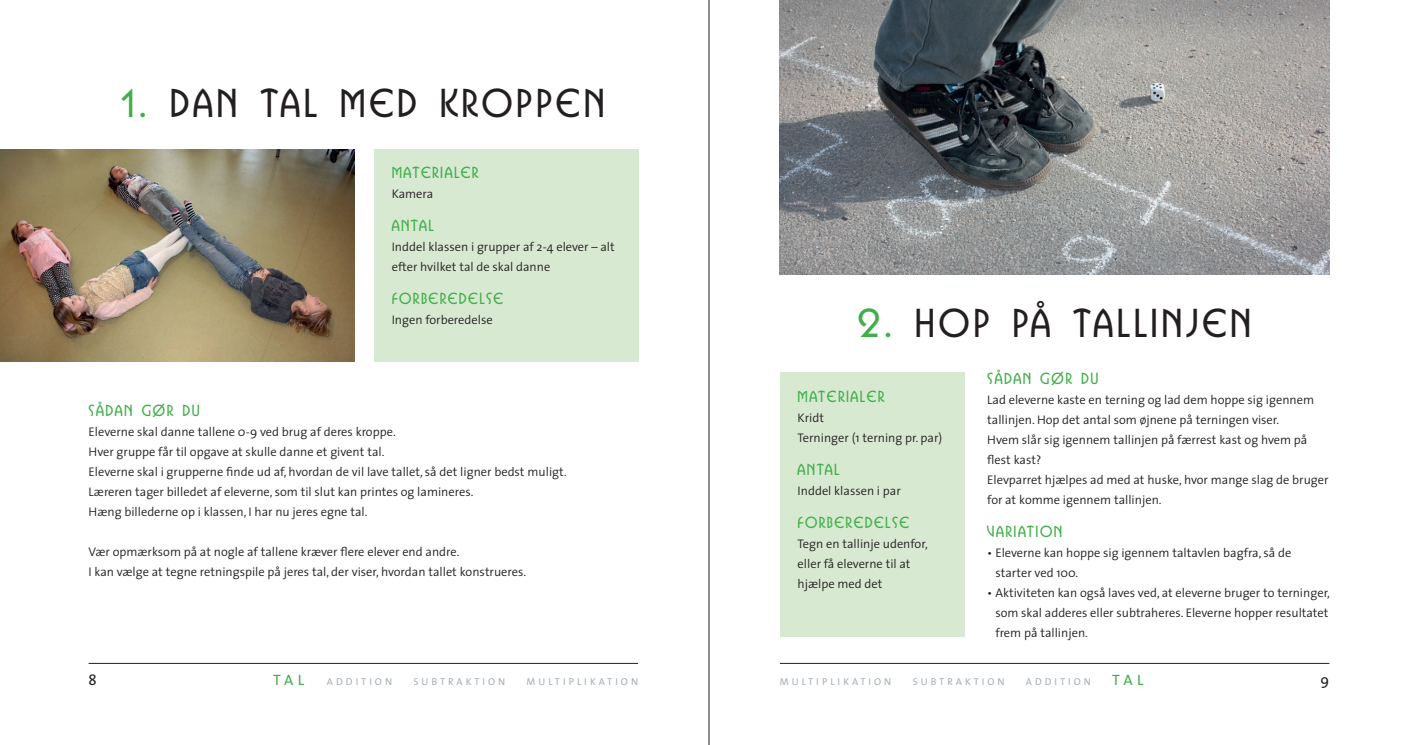
<style>
.page{position:relative;width:1418px;height:745px;background:#fff}
.page>*{position:absolute;margin:0;border:0;box-sizing:border-box;transform-origin:0 0}
.t1{font:700 37.5px "Busorama IT Cby BT";letter-spacing:.1em;color:#231f20}
.t2{font:700 15px "Busorama IT Cby BT";letter-spacing:.1em;color:#40ae49}
.t3{font:15px "The Sans";letter-spacing:.26em;color:#40ae49}
.t4{font:15px "The Sans";color:#231f20}
.t5{font:300 12.5px/20px "The Sans";color:#231f20}
.t6{font:10px "The Sans";letter-spacing:.3em;color:#a6b0b6}
.s1{color:#40ae49}
</style>
<div class="page">
<hr style="left:89px;top:662px;width:549px;height:1px;background:#231f20">
<img style="left:0;top:149px;width:354px;height:212px">
<div style="left:374px;top:149px;width:264px;height:212px;background:#d8e9d2"></div>
<hr style="left:780px;top:662px;width:549px;height:1px;background:#231f20">
<img style="left:780px;top:0;width:549px;height:274px">
<div style="left:780px;top:372px;width:184px;height:264px;background:#d8e9d2"></div>
<hr style="left:708px;top:0;width:1px;height:744px;background:#231f20">
<h1 class="t1" style="left:122px;top:81px;width:484px"><span class="s1">1.</span> DAN TAL MED KROPPEN</h1>
<p class="t2" style="left:392px;top:164px;width:88px">MATERIALER</p>
<p class="t5" style="left:392px;top:183px;width:43px">Kamera</p>
<p class="t2" style="left:392px;top:216px;width:43px">ANTAL</p>
<p class="t5" style="left:392px;top:236px;width:224px">Inddel klassen i grupper af 2-4 elever – alt efter hvilket tal de skal danne</p>
<p class="t2" style="left:392px;top:289px;width:113px">FORBEREDELSE</p>
<p class="t5" style="left:392px;top:309px;width:102px">Ingen forberedelse</p>
<p class="t2" style="left:89px;top:401px;width:113px">SÅDAN GØR DU</p>
<p class="t5" style="left:89px;top:421px;width:480px">Eleverne skal danne tallene 0-9 ved brug af deres kroppe.<br>Hver gruppe får til opgave at skulle danne et givent tal.<br>Eleverne skal i grupperne finde ud af, hvordan de vil lave tallet, så det ligner bedst muligt.<br>Læreren tager billedet af eleverne, som til slut kan printes og lamineres.<br>Hæng billederne op i klassen, I har nu jeres egne tal.</p>
<p class="t5" style="left:89px;top:541px;width:439px">Vær opmærksom på at nogle af tallene kræver flere elever end andre.<br>I kan vælge at tegne retningspile på jeres tal, der viser, hvordan tallet konstrueres.</p>
<p class="t4" style="left:89px;top:667px;width:10px">8</p>
<p class="t3" style="left:273px;top:667px;width:33px">TAL</p>
<p class="t6" style="left:327px;top:672px;width:67px">ADDITION</p>
<p class="t6" style="left:413px;top:672px;width:93px">SUBTRAKTION</p>
<p class="t6" style="left:526px;top:672px;width:113px">MULTIPLIKATION</p>
<h1 class="t1" style="left:858px;top:301px;width:395px"><span class="s1">2.</span> HOP PÅ TALLINJEN</h1>
<p class="t2" style="left:797px;top:387px;width:88px">MATERIALER</p>
<p class="t5" style="left:797px;top:407px;width:146px">Kridt<br>Terninger (1 terning pr. par)</p>
<p class="t2" style="left:797px;top:460px;width:43px">ANTAL</p>
<p class="t5" style="left:797px;top:480px;width:105px">Inddel klassen i par</p>
<p class="t2" style="left:797px;top:513px;width:113px">FORBEREDELSE</p>
<p class="t5" style="left:797px;top:532px;width:132px">Tegn en tallinje udenfor, eller få eleverne til at hjælpe med det</p>
<p class="t2" style="left:987px;top:369px;width:113px">SÅDAN GØR DU</p>
<p class="t5" style="left:987px;top:389px;width:343px">Lad eleverne kaste en terning og lad dem hoppe sig igennem tallinjen. Hop det antal som øjnene på terningen viser.<br>Hvem slår sig igennem tallinjen på færrest kast og hvem på flest kast?<br>Elevparret hjælpes ad med at huske, hvor mange slag de bruger for at komme igennem tallinjen.</p>
<p class="t2" style="left:987px;top:522px;width:76px">VARIATION</p>
<p class="t5" style="left:995px;top:542px;width:297px;text-indent:-8px">• Eleverne kan hoppe sig igennem taltavlen bagfra, så de starter ved 100.</p>
<p class="t5" style="left:995px;top:582px;width:336px;text-align:justify;text-indent:-8px">• Aktiviteten kan også laves ved, at eleverne bruger to terninger, som skal adderes eller subtraheres. Eleverne hopper resultatet frem på tallinjen.</p>
<p class="t6" style="left:780px;top:672px;width:113px">MULTIPLIKATION</p>
<p class="t6" style="left:912px;top:672px;width:93px">SUBTRAKTION</p>
<p class="t6" style="left:1025px;top:672px;width:67px">ADDITION</p>
<p class="t3" style="left:1112px;top:667px;width:33px">TAL</p>
<p class="t4" style="left:1320px;top:667px;width:10px">9</p>
</div>
